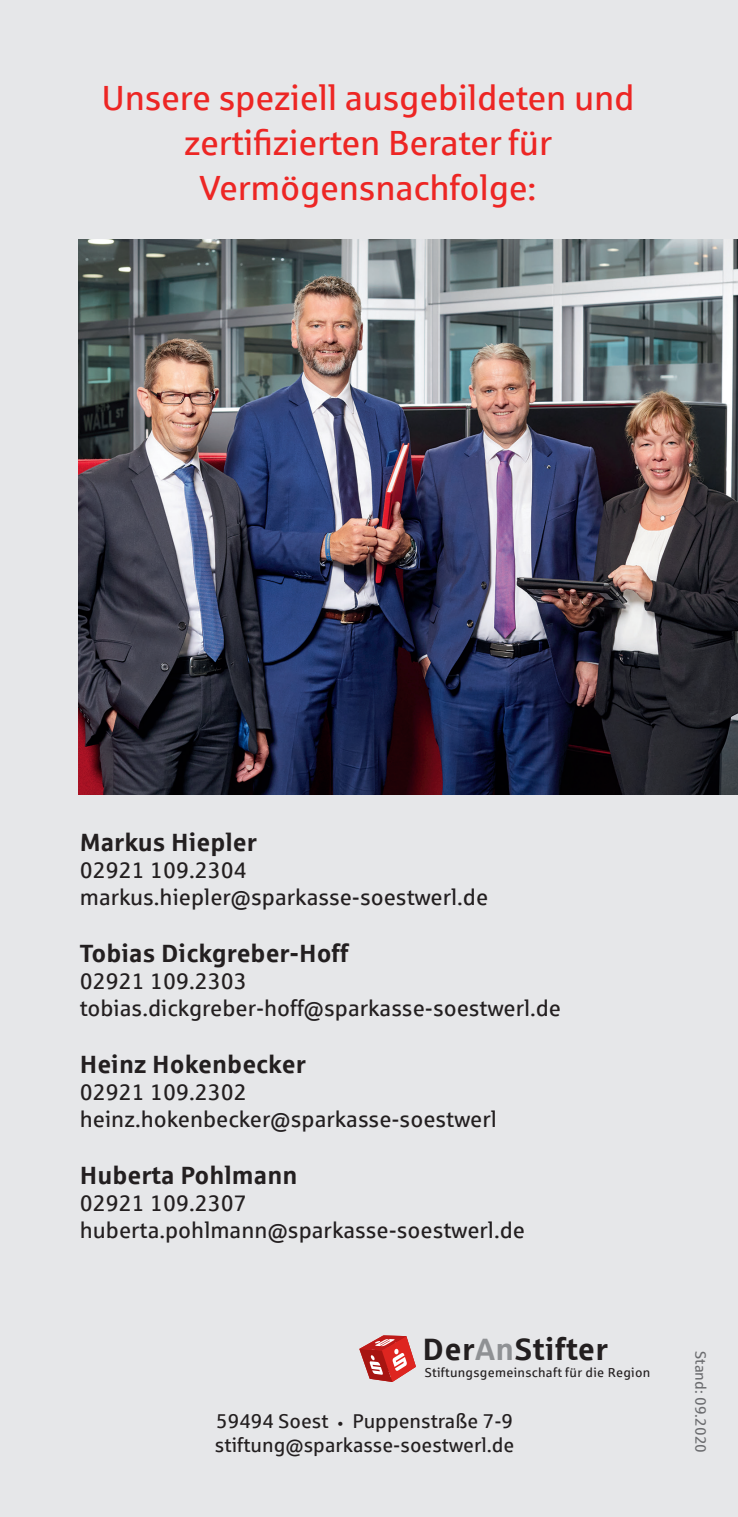
<style>
.page{position:relative;width:738px;height:1517px;background:#fff}
.page>*{position:absolute;margin:0;border:0;box-sizing:border-box;transform-origin:0 0}
.t1{font:35px/45px "Sparkasse Rg";letter-spacing:-.005em;color:#ed2624;text-align:center}
.t2{font:700 31px "Sparkasse Rg";letter-spacing:.015em;color:#231f20}
.t3{font:700 25px "Sparkasse Rg";color:#231f20}
.t4{font:22.5px/27px "Sparkasse Rg";color:#231f20}
.t5{font:20px/24px "Sparkasse Rg";color:#231f20}
.t6{font:15px "Sparkasse Rg";color:#6c6d70}
.t7{font:13px "Sparkasse Rg";letter-spacing:.02em;color:#231f20}
.s1{color:#8f9194}
.s2{font-size:12.5px}
</style>
<div class="page">
<div style="left:0;top:0;width:737px;height:1517px;background:#e6e7e9"></div>
<svg style="left:359px;top:1335px;width:56px;height:47px"></svg>
<img style="left:78px;top:240px;width:659px;height:554px">
<h1 class="t1" style="left:101px;top:75px;width:534px">Unsere speziell ausgebildeten und zertifizierten Berater für<br>Vermögensnachfolge:</h1>
<p class="t3" style="left:80px;top:826px;width:178px">Markus Hiepler</p>
<p class="t4" style="left:80px;top:856px;width:409px">02921 109.2304 markus.hiepler@sparkasse-soestwerl.de</p>
<p class="t3" style="left:80px;top:937px;width:270px">Tobias Dickgreber-Hoff</p>
<p class="t4" style="left:80px;top:967px;width:482px">02921 109.2303 tobias.dickgreber-hoff@sparkasse-soestwerl.de</p>
<p class="t3" style="left:80px;top:1048px;width:227px">Heinz Hokenbecker</p>
<p class="t4" style="left:80px;top:1078px;width:418px">02921 109.2302 heinz.hokenbecker@sparkasse-soestwerl</p>
<p class="t3" style="left:80px;top:1159px;width:219px">Huberta Pohlmann</p>
<p class="t4" style="left:80px;top:1189px;width:446px">02921 109.2307 huberta.pohlmann@sparkasse-soestwerl.de</p>
<h2 class="t2" style="left:422px;top:1329px;width:187px">Der<span class="s1">An</span>Stifter</h2>
<p class="t7" style="left:424px;top:1364px;width:227px">Stiftungsgemeinschaft für die Region</p>
<p class="t5" style="left:215px;top:1408px;width:301px">59494 Soest <span class="s2">•</span> Puppenstraße 7-9 stiftung@sparkasse-soestwerl.de</p>
<p class="t6" style="left:709px;top:1351px;width:103px;rotate:90deg">Stand: 09.2020</p>
</div>
